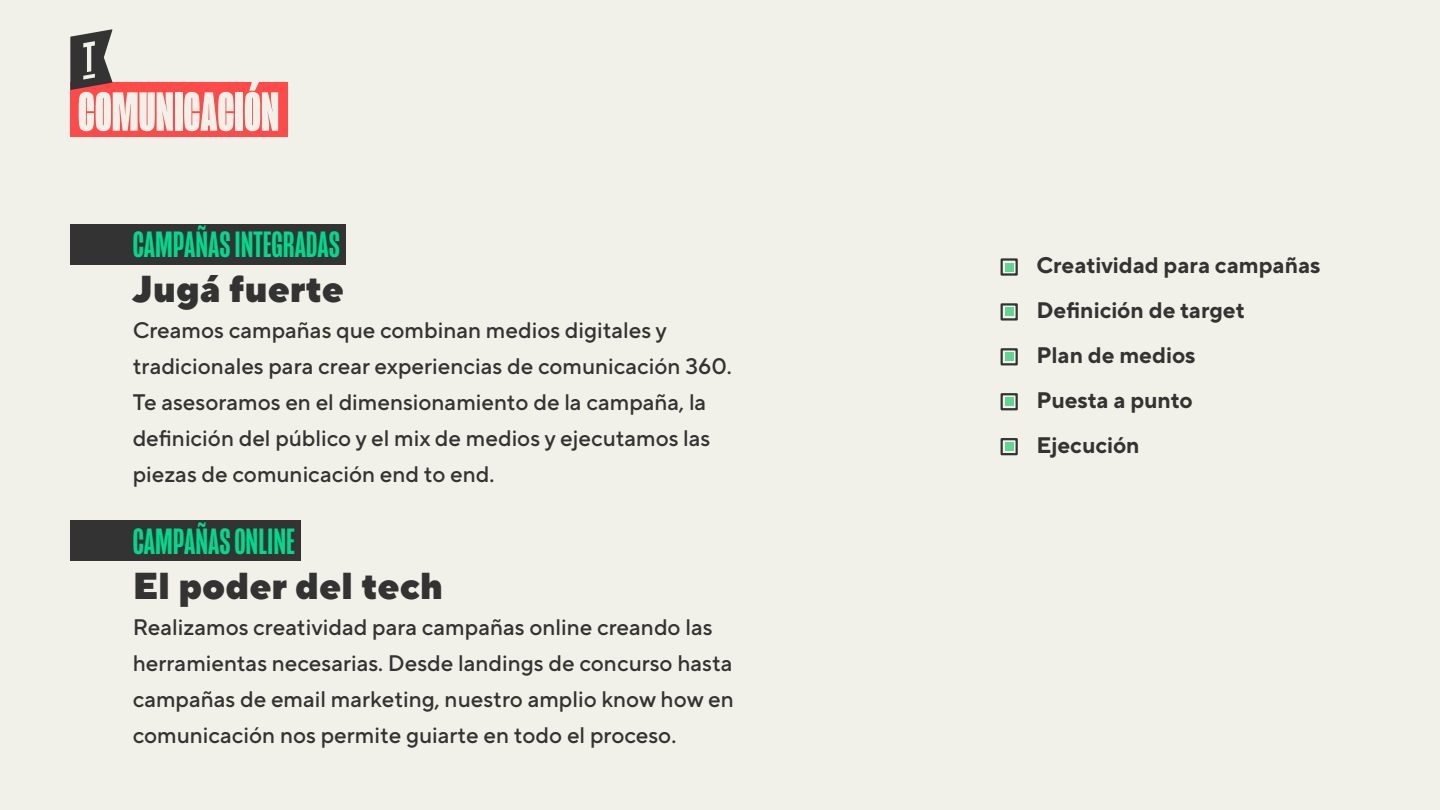
<style>
.page{position:relative;width:1440px;height:810px;background:#f2f1e9}
.page>*{position:absolute;margin:0;border:0;box-sizing:border-box;transform-origin:0 0}
.t1{font:900 56.55px "Mongoose";color:#f2f1e9}
.t2{font:500 37.5px "Mongoose";color:#00d98e}
.t3{font:900 37.5px "TT Norms Pro";color:#333}
.t4{font:500 22.5px/36px "TT Norms Pro";color:#333}
.t5{font:700 22.5px/45px "TT Norms Pro";color:#333}
</style>
<div class="page">
<div style="left:70px;top:520px;width:231px;height:41px;background:#333"></div>
<div style="left:70px;top:224px;width:276px;height:40px;background:#333"></div>
<div style="left:1001px;top:303px;width:17px;height:18px;border:2px solid #333"></div>
<div style="left:1005px;top:308px;width:8px;height:8px;background:#62d493"></div>
<div style="left:1001px;top:348px;width:17px;height:17px;border:2px solid #333"></div>
<div style="left:1005px;top:353px;width:8px;height:8px;background:#62d493"></div>
<div style="left:1001px;top:393px;width:17px;height:17px;border:2px solid #333"></div>
<div style="left:1005px;top:397px;width:8px;height:9px;background:#62d493"></div>
<div style="left:1001px;top:438px;width:17px;height:17px;border:2px solid #333"></div>
<div style="left:1005px;top:442px;width:8px;height:9px;background:#62d493"></div>
<div style="left:1001px;top:258px;width:17px;height:18px;border:2px solid #333"></div>
<div style="left:1005px;top:263px;width:8px;height:8px;background:#62d493"></div>
<div style="left:70px;top:82px;width:218px;height:55px;background:#fe4b49"></div>
<svg style="left:70px;top:29px;width:43px;height:61px"></svg>
<h1 class="t1" style="left:78px;top:80px;width:203px">COMUNICACIÓN</h1>
<h2 class="t2" style="left:133px;top:223px;width:209px">CAMPAÑAS INTEGRADAS</h2>
<h2 class="t3" style="left:133px;top:264px;width:213px">Jugá fuerte</h2>
<p class="t4" style="left:133px;top:311px;width:601px">Creamos campañas que combinan medios digitales y tradicionales para crear experiencias de comunicación 360.<br>Te asesoramos en el dimensionamiento de la campaña, la definición del público y el mix de medios y ejecutamos las piezas de comunicación end to end.</p>
<h2 class="t2" style="left:133px;top:520px;width:164px">CAMPAÑAS ONLINE</h2>
<h2 class="t3" style="left:133px;top:561px;width:312px">El poder del tech</h2>
<p class="t4" style="left:133px;top:608px;width:603px">Realizamos creatividad para campañas online creando las herramientas necesarias. Desde landings de concurso hasta campañas de email marketing, nuestro amplio know how en comunicación nos permite guiarte en todo el proceso.</p>
<p class="t5" style="left:1037px;top:242px;width:285px">Creatividad para campañas<br>Definición de target<br>Plan de medios<br>Puesta a punto<br>Ejecución</p>
</div>
